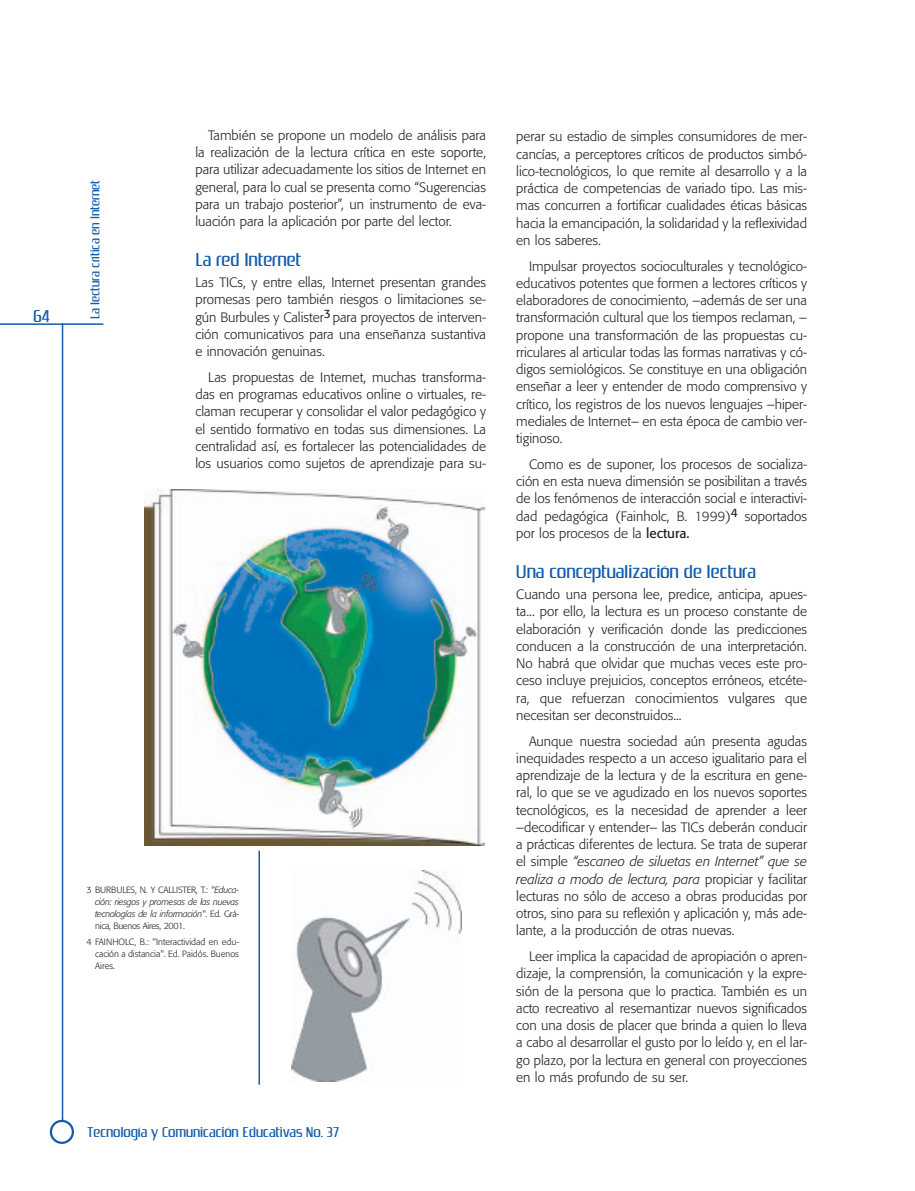
<style>
.page{position:relative;width:915px;height:1191px;background:#fff}
.page>*{position:absolute;margin:0;border:0;box-sizing:border-box;transform-origin:0 0}
.t1{font:19.5px "Zrnic";color:#135cab}
.t2{font:18px "Zrnic";color:#135cab}
.t3{font:15px "Zrnic";color:#135cab}
.t4{font:300 13.5px/17.2px "Formata";color:#231f20;text-align:justify}
.t5{font:13.5px "Zrnic";color:#135cab}
.t6{font:italic 300 9px/12px "Formata";letter-spacing:-.03em;color:#231f20;text-align:justify}
.t7{font:300 9px/12px "Formata";color:#231f20;text-align:justify}
.s1{font-style:normal}
.s2{font-weight:400}
.s3{font-style:italic}
</style>
<div class="page">
<hr style="left:258px;top:850px;width:2px;height:234px;background:#135cab">
<hr style="left:0;top:323px;width:103px;height:2px;background:#135cab">
<svg style="left:50px;top:1119px;width:24px;height:25px"></svg>
<hr style="left:62px;top:323px;width:1px;height:797px;background:#135cab">
<img style="left:144px;top:490px;width:340px;height:355px">
<img style="left:291px;top:870px;width:170px;height:211px">
<h2 class="t2" style="left:33px;top:310px;width:18px">64</h2>
<p class="t5" style="left:91px;top:319px;width:141px;rotate:-90deg">La lectura crítica en Internet</p>
<p class="t4" style="left:195px;top:127px;width:292px;text-indent:13px">También se propone un modelo de análisis para la realización de la lectura crítica en este soporte, para utilizar adecuadamente los sitios de Internet en general, para lo cual se presenta como “Sugerencias para un trabajo posterior”, un instrumento de eva&shy;luación para la aplicación por parte del lector.</p>
<h1 class="t1" style="left:195px;top:253px;width:107px">La red Internet</h1>
<p class="t4" style="left:195px;top:275px;width:292px">Las TICs, y entre ellas, Internet presentan grandes promesas pero también riesgos o limitaciones se&shy;gún Burbules y Calister<sup>3</sup> para proyectos de interven&shy;ción comunicativos para una enseñanza sustantiva e innovación genuinas.</p>
<p class="t4" style="left:195px;top:370px;width:292px;text-indent:13px">Las propuestas de Internet, muchas transforma&shy;das en programas educativos online o virtuales, re&shy;claman recuperar y consolidar el valor pedagógico y el sentido formativo en todas sus dimensiones. La centralidad así, es fortalecer las potencialidades de los usuarios como sujetos de aprendizaje para su-</p>
<p class="t6" style="left:95px;top:884px;width:145px;text-indent:-9px"><span class="s1">3 BURBULES, N. Y CALLISTER, T.:</span> "Educa&shy;ción: riesgos y promesas de las nuevas tecnologías de la información"<span class="s1">. Ed. Grá&shy;nica, Buenos Aires, 2001.</span></p>
<p class="t7" style="left:95px;top:937px;width:145px;text-indent:-9px">4 FAINHOLC, B.: "Interactividad en edu&shy;cación a distancia". Ed. Paidós. Buenos Aires.</p>
<p class="t3" style="left:87px;top:1126px;width:253px">Tecnología y Comunicación Educativas No. 37</p>
<p class="t4" style="left:516px;top:129px;width:292px">perar su estadio de simples consumidores de mer&shy;cancías, a perceptores críticos de productos simbó&shy;lico-tecnológicos, lo que remite al desarrollo y a la práctica de competencias de variado tipo. Las mis&shy;mas concurren a fortificar cualidades éticas básicas hacia la emancipación, la solidaridad y la reflexividad en los saberes.</p>
<p class="t4" style="left:516px;top:258px;width:292px;text-indent:13px">Impulsar proyectos socioculturales y tecnológico&shy;educativos potentes que formen a lectores críticos y elaboradores de conocimiento, –además de ser una transformación cultural que los tiempos reclaman, – propone una transformación de las propuestas cu&shy;rriculares al articular todas las formas narrativas y có&shy;digos semiológicos. Se constituye en una obligación enseñar a leer y entender de modo comprensivo y crítico, los registros de los nuevos lenguajes –hiper&shy;mediales de Internet– en esta época de cambio ver&shy;tiginoso.</p>
<p class="t4" style="left:516px;top:457px;width:292px;text-indent:13px">Como es de suponer, los procesos de socializa&shy;ción en esta nueva dimensión se posibilitan a través de los fenómenos de interacción social e interactivi&shy;dad pedagógica (Fainholc, B. 1999)<sup>4</sup> soportados por los procesos de la <span class="s2">lectura.</span></p>
<h1 class="t1" style="left:516px;top:564px;width:241px">Una conceptualización de lectura</h1>
<p class="t4" style="left:516px;top:587px;width:292px">Cuando una persona lee, predice, anticipa, apues&shy;ta... por ello, la lectura es un proceso constante de elaboración y verificación donde las predicciones conducen a la construcción de una interpretación.<br>No habrá que olvidar que muchas veces este pro&shy;ceso incluye prejuicios, conceptos erróneos, etcéte&shy;ra, que refuerzan conocimientos vulgares que necesitan ser deconstruidos...</p>
<p class="t4" style="left:516px;top:733px;width:292px;text-indent:13px">Aunque nuestra sociedad aún presenta agudas inequidades respecto a un acceso igualitario para el aprendizaje de la lectura y de la escritura en gene&shy;ral, lo que se ve agudizado en los nuevos soportes tecnológicos, es la necesidad de aprender a leer –decodificar y entender– las TICs deberán conducir a prácticas diferentes de lectura. Se trata de superar el simple <span class="s3">“escaneo de siluetas en Internet” que se realiza a modo de lectura, para</span> propiciar y facilitar lecturas no sólo de acceso a obras producidas por otros, sino para su reflexión y aplicación y, más ade&shy;lante, a la producción de otras nuevas.</p>
<p class="t4" style="left:516px;top:949px;width:292px;text-indent:13px">Leer implica la capacidad de apropiación o apren&shy;dizaje, la comprensión, la comunicación y la expre&shy;sión de la persona que lo practica. También es un acto recreativo al resemantizar nuevos significados con una dosis de placer que brinda a quien lo lleva a cabo al desarrollar el gusto por lo leído y, en el lar&shy;go plazo, por la lectura en general con proyecciones en lo más profundo de su ser.</p>
</div>
